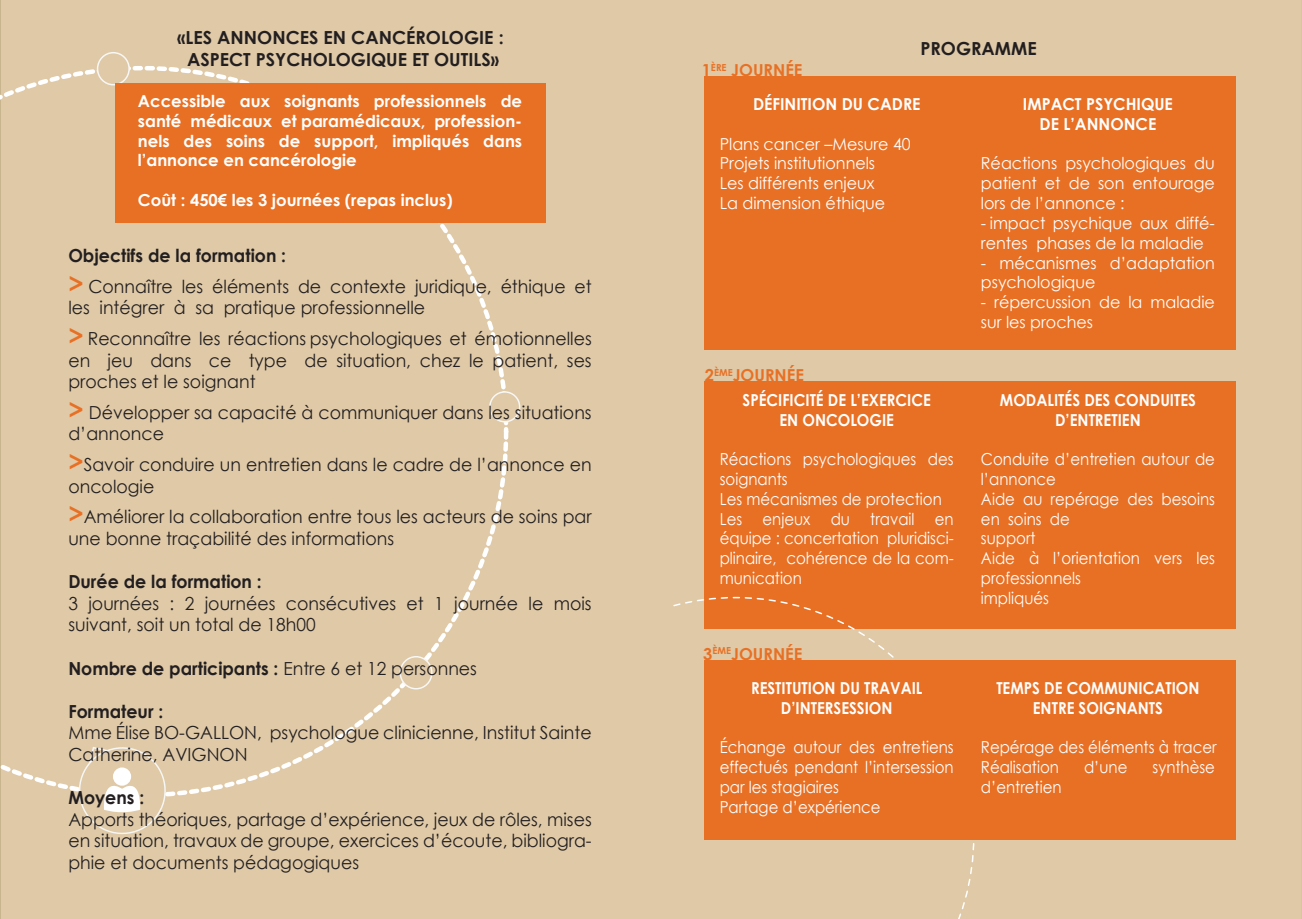
<style>
.page{position:relative;width:1302px;height:919px;background:#fff}
.page>*{position:absolute;margin:0;border:0;box-sizing:border-box;transform-origin:0 0}
.t1{font:18px/21.6px "Century Gothic";color:#231f20}
.t2{font:700 18px/21.6px "Century Gothic";color:#231f20;text-align:center}
.t3{font:16.5px/19.8px "Century Gothic";color:#fff;scale:.91 1}
.t4{font:16.5px/19.8px "Century Gothic";color:#fff}
.t5{font:700 16.5px/19.8px "Century Gothic";color:#fff;text-align:justify}
.t6{font:700 16.5px/19.8px "Century Gothic";color:#fff;text-align:center;scale:.91 1}
.t7{font:700 16.5px "Century Gothic";color:#e87024}
.s1{font-weight:700}
.s2{font-weight:700;font-size:25.5px;color:#e87024}
.s3{font-weight:400}
.s4{color:#e87024}
</style>
<div class="page">
<div style="left:0;top:0;width:1301px;height:918px;background:#dfc9a7"></div>
<div style="left:0;top:66px;width:508px;height:731px;background:#dfc9a7"></div>
<div style="left:400px;top:656px;width:32px;height:32px;background:#dfc9a7;border-radius:50%"></div>
<div style="left:399px;top:656px;width:33px;height:33px;border:2px solid #f7f7f5;border-radius:50%"></div>
<svg style="left:79px;top:745px;width:87px;height:89px;background:#e3d1b5"></svg>
<div style="left:113px;top:767px;width:18px;height:18px;background:#fff;border-radius:50%"></div>
<div style="left:490px;top:392px;width:29px;height:29px;background:#dfc9a7;border-radius:50%"></div>
<div style="left:489px;top:391px;width:31px;height:31px;border:2px solid #f7f7f5;border-radius:50%"></div>
<div style="left:98px;top:53px;width:31px;height:32px;background:#dfc9a7;border-radius:50%"></div>
<div style="left:97px;top:52px;width:33px;height:33px;border:2px solid #f7f7f5;border-radius:50%"></div>
<div style="left:115px;top:84px;width:430px;height:139px;background:#e87024"></div>
<div style="left:703px;top:76px;width:532px;height:273px;background:#e87024"></div>
<div style="left:703px;top:381px;width:532px;height:247px;background:#e87024"></div>
<svg style="left:672px;top:596px;width:303px;height:322px"></svg>
<div style="left:703px;top:659px;width:532px;height:180px;background:#e87024"></div>
<p class="t2" style="left:177px;top:26px;width:328px">«LES ANNONCES EN CANCÉROLOGIE :<br>ASPECT PSYCHOLOGIQUE ET OUTILS»</p>
<p class="t5" style="left:138px;top:90px;width:386px">Accessible aux soignants professionnels de santé médicaux et paramédicaux, profession&shy;nels des soins de support, impliqués dans l’annonce en cancérologie</p>
<p class="t5" style="left:138px;top:189px;width:316px">Coût : 450€ les 3 journées (repas inclus)</p>
<p class="t1" style="left:68px;top:240px;width:525px;line-height:30.6px"><span class="s1">Objectifs de la formation :<br></span><span class="s2">&gt;</span> Connaître les éléments de contexte juridique, éthique et</p>
<p class="t1" style="left:68px;top:292px;width:525px;line-height:30.6px">les intégrer à sa pratique professionnelle<br><span class="s2">&gt;</span> Reconnaître les réactions psychologiques et émotionnelles</p>
<p class="t1" style="left:68px;top:349px;width:524px">en jeu dans ce type de situation, chez le patient, ses proches et le soignant</p>
<p class="t1" style="left:68px;top:401px;width:524px"><span class="s2">&gt;</span> Développer sa capacité à communiquer dans les situations d’annonce</p>
<p class="t1" style="left:68px;top:453px;width:524px"><span class="s2">&gt;</span>Savoir conduire un entretien dans le cadre de l’annonce en oncologie</p>
<p class="t1" style="left:68px;top:505px;width:525px"><span class="s2">&gt;</span>Améliorer la collaboration entre tous les acteurs de soins par une bonne traçabilité des informations</p>
<p class="t2" style="left:68px;top:570px;width:195px">Durée de la formation :</p>
<p class="t1" style="left:68px;top:592px;width:524px">3 journées : 2 journées consécutives et 1 journée le mois suivant, soit un total de 18h00</p>
<p class="t2" style="left:68px;top:656px;width:410px">Nombre de participants : <span class="s3">Entre 6 et 12 personnes</span></p>
<p class="t2" style="left:68px;top:699px;width:96px">Formateur :</p>
<p class="t1" style="left:68px;top:721px;width:524px">Mme Élise BO-GALLON, psychologue clinicienne, Institut Sainte<br>Catherine, AVIGNON</p>
<p class="t2" style="left:68px;top:786px;width:77px">Moyens :</p>
<p class="t1" style="left:68px;top:808px;width:525px;text-align:justify">Apports théoriques, partage d’expérience, jeux de rôles, mises en situation, travaux de groupe, exercices d’écoute, bibliogra&shy;phie et documents pédagogiques</p>
<p class="t7" style="left:701px;top:58px;width:102px">1<sup>ÈRE</sup> JOURNÉE</p>
<p class="t2" style="left:920px;top:37px;width:118px">PROGRAMME</p>
<p class="t5" style="left:752px;top:93px;width:169px">DÉFINITION DU CADRE</p>
<p class="t4" style="left:719px;top:133px;width:192px">Plans cancer –Mesure 40<br>Projets institutionnels<br>Les différents enjeux<br>La dimension éthique</p>
<p class="t7" style="left:704px;top:362px;width:101px">2<sup>ÈME</sup>JOURNÉE</p>
<p class="t6" style="left:742px;top:389px;width:208px">SPÉCIFICITÉ DE L’EXERCICE<br>EN ONCOLOGIE</p>
<p class="t3" style="left:719px;top:449px;width:259px">Réactions psychologiques des soignants<br>Les mécanismes de protection<br>Les enjeux du travail en équipe : concertation pluridisci&shy;plinaire, cohérence de la com&shy;munication</p>
<p class="t6" style="left:751px;top:636px;width:190px;line-height:34.2px;text-align:left;text-indent:-48px"><span class="s4">3</span><sup>ÈME</sup><span class="s4">JOURNÉE<br></span>RESTITUTION DU TRAVAIL</p>
<p class="t6" style="left:780px;top:697px;width:124px">D’INTERSESSION</p>
<p class="t3" style="left:719px;top:737px;width:258px">Échange autour des entretiens effectués pendant l’intersession par les stagiaires<br>Partage d’expérience</p>
<p class="t5" style="left:1022px;top:93px;width:151px;text-align:center">IMPACT PSYCHIQUE<br>DE L’ANNONCE</p>
<p class="t4" style="left:980px;top:153px;width:235px;text-align:justify">Réactions psychologiques du patient et de son entourage lors de l’annonce :</p>
<p class="t4" style="left:980px;top:213px;width:235px">- impact psychique aux diffé&shy;rentes phases de la maladie</p>
<p class="t4" style="left:980px;top:252px;width:235px">- mécanismes d’adaptation psychologique</p>
<p class="t4" style="left:980px;top:292px;width:235px">- répercussion de la maladie sur les proches</p>
<p class="t6" style="left:999px;top:389px;width:217px">MODALITÉS DES CONDUITES<br>D’ENTRETIEN</p>
<p class="t3" style="left:980px;top:449px;width:259px">Conduite d’entretien autour de l’annonce<br>Aide au repérage des besoins en soins de<br>support<br>Aide à l’orientation vers les professionnels<br>impliqués</p>
<p class="t6" style="left:996px;top:677px;width:225px">TEMPS DE COMMUNICATION<br>ENTRE SOIGNANTS</p>
<p class="t3" style="left:980px;top:737px;width:260px">Repérage des éléments à tracer<br>Réalisation</p>
<p class="t3" style="left:1083px;top:757px;width:49px">d’une</p>
<p class="t3" style="left:1152px;top:757px;width:70px">synthèse</p>
<p class="t3" style="left:980px;top:776px;width:90px">d’entretien</p>
</div>
